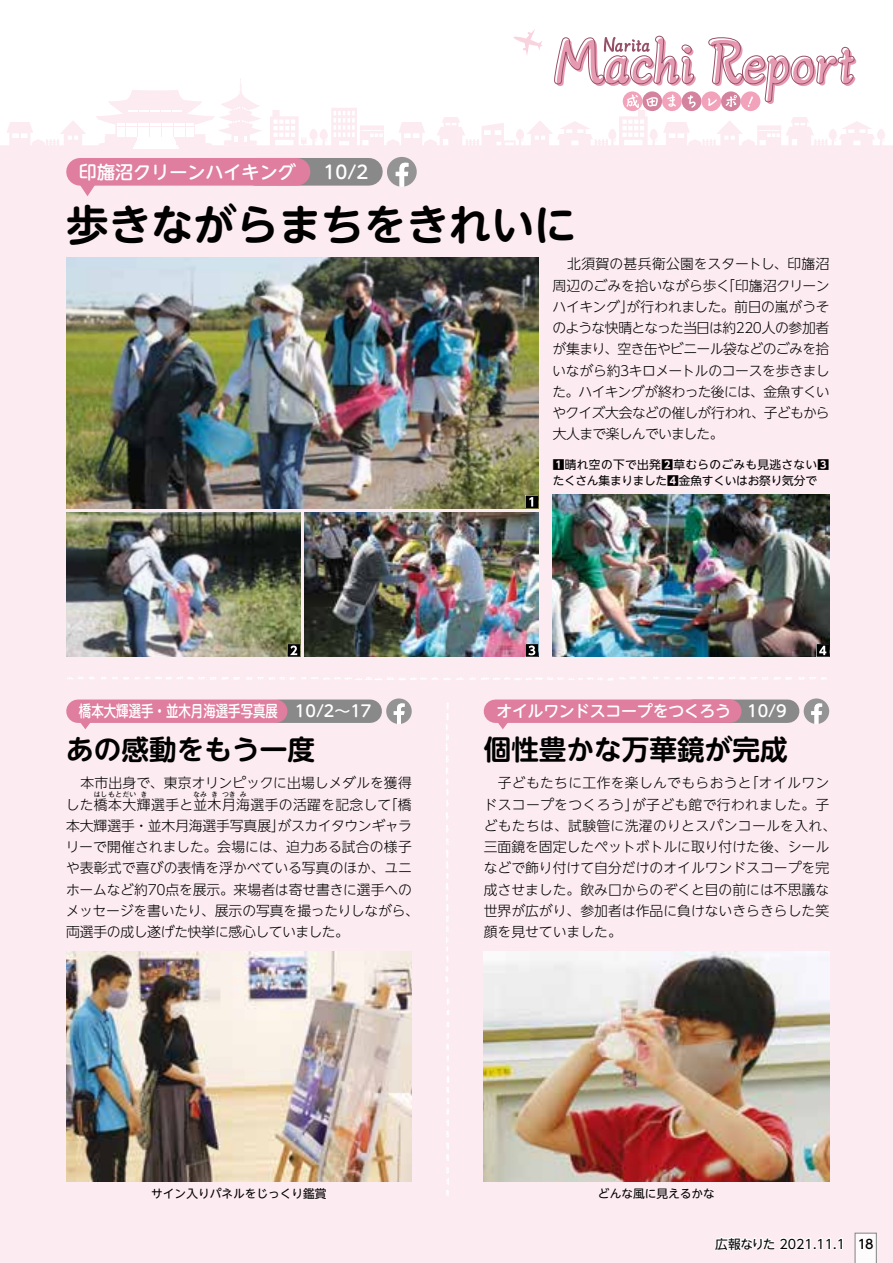
<style>
.page{position:relative;width:893px;height:1263px;background:#fff}
.page>*{position:absolute;margin:0;border:0;box-sizing:border-box;transform-origin:0 0}
.t1{font:700 42.45px "UD Shin M Go Pr 6 De";color:#000}
.t2{font:700 27.6px "UD Shin M Go Pr 6 De";color:#000}
.t3{font:500 18px "UD Shin M Go Pr 6";color:#fff}
.t4{font:500 15.9px "UD Shin M Go Pr 6";color:#fff;scale:.78 1}
.t5{font:500 15.9px "UD Shin M Go Pr 6";letter-spacing:-.02em;color:#fff}
.t6{font:500 15.9px "UD Shin M Go Pr 6";color:#fff}
.t7{font:300 13.8px/21.3px "UD Shin Go NT Pro";color:#000}
.t8{font:300 13.8px/21.3px "UD Shin Go NT Pro";letter-spacing:-.04em;color:#000}
.t9{font:300 13.8px/21.3px "UD Shin Go NT Pro";letter-spacing:.02em;color:#000}
.t10{font:300 13.8px/21.3px "UD Shin Go NT Pro";letter-spacing:-.035em;color:#000;text-align:right}
.t11{font:12.75px "UD Shin Go NT Pr 6";color:#000}
.t12{font:500 12.75px "UD Shin Go NT Pr 6";color:#000}
.t13{font:11.7px/15.9px "UD Shin Go NT Pro";color:#000}
.t14{font:300 6.9px "UD Shin Go NT Pro";color:#000}
.s1{font-weight:700}
</style>
<div class="page">
<div style="left:0;top:155px;width:893px;height:1108px;background:#fcebf0"></div>
<svg style="left:0;top:108px;width:554px;height:72px;fill:#fcebf0"></svg>
<svg style="left:96px;top:79px;width:166px;height:70px"></svg>
<img style="left:67px;top:677px;width:760px;height:4px">
<img style="left:445px;top:702px;width:4px;height:494px">
<div style="left:279px;top:699px;width:91px;height:24px;background:#898989"></div>
<svg style="left:297px;top:158px;width:72px;height:28px;background:#96888d"></svg>
<img style="left:66px;top:257px;width:472px;height:251px">
<img style="left:304px;top:512px;width:234px;height:145px">
<img style="left:66px;top:512px;width:234px;height:145px">
<img style="left:553px;top:495px;width:276px;height:162px">
<img style="left:66px;top:951px;width:346px;height:230px">
<div style="left:78px;top:699px;width:198px;height:24px;background:#df7e9e"></div>
<div style="left:80px;top:158px;width:217px;height:28px;background:#df7e9e"></div>
<svg style="left:730px;top:699px;width:58px;height:24px"></svg>
<img style="left:484px;top:951px;width:345px;height:230px">
<div style="left:495px;top:699px;width:235px;height:24px;background:#df7e9e"></div>
<svg style="left:79px;top:183px;width:17px;height:13px"></svg>
<svg style="left:513px;top:29px;width:29px;height:26px"></svg>
<svg style="left:526px;top:495px;width:12px;height:13px"></svg>
<svg style="left:287px;top:644px;width:13px;height:13px"></svg>
<svg style="left:526px;top:644px;width:12px;height:13px"></svg>
<svg style="left:816px;top:644px;width:13px;height:13px"></svg>
<svg style="left:387px;top:157px;width:30px;height:30px"></svg>
<svg style="left:554px;top:35px;width:339px;height:120px"></svg>
<svg style="left:498px;top:723px;width:10px;height:6px"></svg>
<svg style="left:804px;top:698px;width:25px;height:26px"></svg>
<svg style="left:81px;top:723px;width:9px;height:6px"></svg>
<svg style="left:386px;top:698px;width:26px;height:26px"></svg>
<svg style="left:854px;top:1232px;width:23px;height:31px"></svg>
<svg style="left:715px;top:1237px;width:128px;height:14px"></svg>
<h3 class="t3" style="left:79px;top:157px;width:218px">印旛沼クリーンハイキング</h3>
<h3 class="t3" style="left:323px;top:157px;width:46px">10/2</h3>
<h1 class="t1" style="left:66px;top:188px;width:512px">歩きながらまちをきれいに</h1>
<p class="t7" style="left:553px;top:253px;width:278px;text-align:right">　北須賀の甚兵衛公園をスタートし、印旛沼「印旛沼クリーン</p>
<p class="t7" style="left:626px;top:274px;width:205px;text-indent:-74px">周辺のごみを拾いながら歩く<br>が行われました。前日の嵐がうそ</p>
<p class="t8" style="left:552px;top:296px;width:279px">ハイキング」<br>のような快晴となった当日は約220人の参加者が集まり、空き缶やビニール袋などのごみを拾いながら約3キロメートルのコースを歩きました。ハイキングが終わった後には、金魚すくいやクイズ大会などの催しが行われ、子どもから大人まで楽しんでいました。</p>
<p class="t13" style="left:553px;top:456px;width:278px"><span class="s1">1</span>晴れ空の下で出発<span class="s1">2</span>草むらのごみも見逃さない<span class="s1">3</span>たくさん集まりました<span class="s1">4</span>金魚すくいはお祭り気分で</p>
<p class="t4" style="left:79px;top:698px;width:257px">橋本大輝選手・並木月海選手写真展</p>
<p class="t6" style="left:295px;top:698px;width:78px">10/2〜17</p>
<h2 class="t2" style="left:66px;top:726px;width:250px">あの感動をもう一度</h2>
<p class="t7" style="left:66px;top:772px;width:348px">　本市出身で、東京オリンピックに出場しメダルを獲得した橋本大輝選手と並木月海選手の活躍を記念して</p>
<p class="t14" style="left:94px;top:788px;width:44px">はしもとだい</p>
<p class="t14" style="left:140px;top:788px;width:8px">き</p>
<p class="t14" style="left:193px;top:788px;width:15px">なみ</p>
<p class="t14" style="left:211px;top:788px;width:8px">き</p>
<p class="t14" style="left:222px;top:788px;width:15px">つき</p>
<p class="t14" style="left:240px;top:788px;width:8px">み</p>
<p class="t10" style="left:277px;top:793px;width:136px">「橋<br>がスカイタウンギャラ</p>
<p class="t7" style="left:66px;top:814px;width:355px">本大輝選手・並木月海選手写真展」<br>リーで開催されました。会場には、迫力ある試合の様子や表彰式で喜びの表情を浮かべている写真のほか、ユニホームなど約70点を展示。来場者は寄せ書きに選手へのメッセージを書いたり、展示の写真を撮ったりしながら、両選手の成し遂げた快挙に感心していました。</p>
<p class="t5" style="left:496px;top:698px;width:236px">オイルワンドスコープをつくろう</p>
<p class="t6" style="left:747px;top:698px;width:41px">10/9</p>
<h2 class="t2" style="left:484px;top:726px;width:306px">個性豊かな万華鏡が完成</h2>
<p class="t7" style="left:745px;top:772px;width:86px">「オイルワン</p>
<p class="t9" style="left:632px;top:772px;width:199px;text-indent:-148px">　子どもたちに工作を楽しんでもらおうと<br>が子ども館で行われました。子</p>
<p class="t7" style="left:484px;top:793px;width:354px">ドスコープをつくろう」<br>どもたちは、試験管に洗濯のりとスパンコールを入れ、三面鏡を固定したペットボトルに取り付けた後、シールなどで飾り付けて自分だけのオイルワンドスコープを完成させました。飲み口からのぞくと目の前には不思議な世界が広がり、参加者は作品に負けないきらきらした笑顔を見せていました。</p>
<p class="t13" style="left:151px;top:1185px;width:177px">サイン入りパネルをじっくり鑑賞</p>
<p class="t13" style="left:598px;top:1185px;width:118px">どんな風に見えるかな</p>
<p class="t11" style="left:715px;top:1233px;width:131px">広報なりた 2021.11.1</p>
<p class="t12" style="left:858px;top:1233px;width:18px">18</p>
</div>
